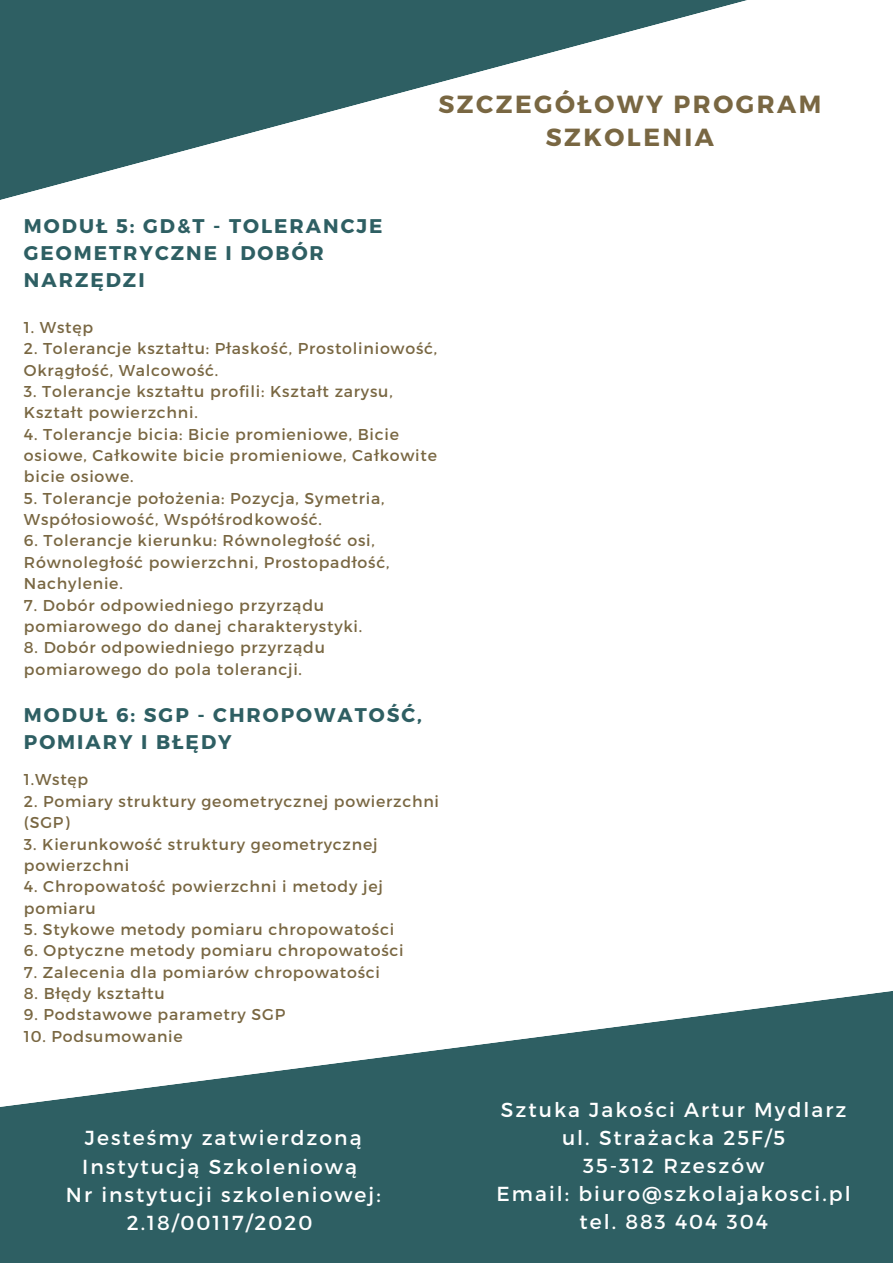
<style>
.page{position:relative;width:893px;height:1264px;background:#fff}
.page>*{position:absolute;margin:0;border:0;box-sizing:border-box;transform-origin:0 0}
.t1{font:700 24.75px/33.5px "Montserrat";letter-spacing:.1em;color:#796742;text-align:center}
.t2{font:20.25px/28px "Montserrat";letter-spacing:.1em;color:#fff}
.t3{font:700 19.8px/27px "Montserrat";letter-spacing:.1em;color:#2e5f63}
.t4{font:15.75px/21.3px "Montserrat";letter-spacing:.05em;color:#796742}
</style>
<div class="page">
<svg style="left:0;top:991px;width:892px;height:271px;fill:#2e5f63"></svg>
<svg style="left:0;top:0;width:747px;height:200px"></svg>
<p class="t1" style="left:438px;top:86px;width:384px">SZCZEGÓŁOWY PROGRAM<br>SZKOLENIA</p>
<p class="t3" style="left:24px;top:212px;width:360px">MODUŁ 5: GD&amp;T - TOLERANCJE<br>GEOMETRYCZNE I DOBÓR<br>NARZĘDZI</p>
<p class="t4" style="left:24px;top:316px;width:71px">1. Wstęp</p>
<p class="t4" style="left:24px;top:337px;width:415px">2. Tolerancje kształtu: Płaskość, Prostoliniowość,<br>Okrągłość, Walcowość.</p>
<p class="t4" style="left:24px;top:380px;width:370px">3. Tolerancje kształtu profili: Kształt zarysu,<br>Kształt powierzchni.</p>
<p class="t4" style="left:24px;top:422px;width:414px">4. Tolerancje bicia: Bicie promieniowe, Bicie osiowe, Całkowite bicie promieniowe, Całkowite bicie osiowe.</p>
<p class="t4" style="left:24px;top:486px;width:362px">5. Tolerancje położenia: Pozycja, Symetria,<br>Współosiowość, Współśrodkowość.</p>
<p class="t4" style="left:24px;top:529px;width:367px">6. Tolerancje kierunku: Równoległość osi,<br>Równoległość powierzchni, Prostopadłość,<br>Nachylenie.</p>
<p class="t4" style="left:24px;top:593px;width:340px">7. Dobór odpowiedniego przyrządu pomiarowego do danej charakterystyki.</p>
<p class="t4" style="left:24px;top:636px;width:302px">8. Dobór odpowiedniego przyrządu pomiarowego do pola tolerancji.</p>
<p class="t3" style="left:24px;top:700px;width:399px">MODUŁ 6: SGP - CHROPOWATOŚĆ,<br>POMIARY I BŁĘDY</p>
<p class="t4" style="left:24px;top:768px;width:66px">1.Wstęp</p>
<p class="t4" style="left:24px;top:789px;width:416px">2. Pomiary struktury geometrycznej powierzchni (SGP)</p>
<p class="t4" style="left:24px;top:832px;width:355px">3. Kierunkowość struktury geometrycznej powierzchni</p>
<p class="t4" style="left:24px;top:875px;width:360px">4. Chropowatość powierzchni i metody jej pomiaru</p>
<p class="t4" style="left:24px;top:918px;width:372px">5. Stykowe metody pomiaru chropowatości</p>
<p class="t4" style="left:24px;top:939px;width:381px">6. Optyczne metody pomiaru chropowatości</p>
<p class="t4" style="left:24px;top:960px;width:357px">7. Zalecenia dla pomiarów chropowatości</p>
<p class="t4" style="left:24px;top:982px;width:142px">8. Błędy kształtu</p>
<p class="t4" style="left:24px;top:1003px;width:263px">9. Podstawowe parametry SGP</p>
<p class="t4" style="left:24px;top:1024px;width:160px">10. Podsumowanie</p>
<p class="t2" style="left:82px;top:1123px;width:281px">Jesteśmy zatwierdzoną<br>Instytucją Szkoleniową</p>
<p class="t2" style="left:66px;top:1179px;width:316px;text-align:center">Nr instytucji szkoleniowej:<br>2.18/00117/2020</p>
<p class="t2" style="left:501px;top:1094px;width:347px">Sztuka Jakości Artur Mydlarz</p>
<p class="t2" style="left:562px;top:1122px;width:225px">ul. Strażacka 25F/5</p>
<p class="t2" style="left:583px;top:1150px;width:183px">35-312 Rzeszów</p>
<p class="t2" style="left:496px;top:1179px;width:355px">Email: biuro@szkolajakosci.pl</p>
<p class="t2" style="left:579px;top:1207px;width:190px">tel. 883 404 304</p>
</div>
